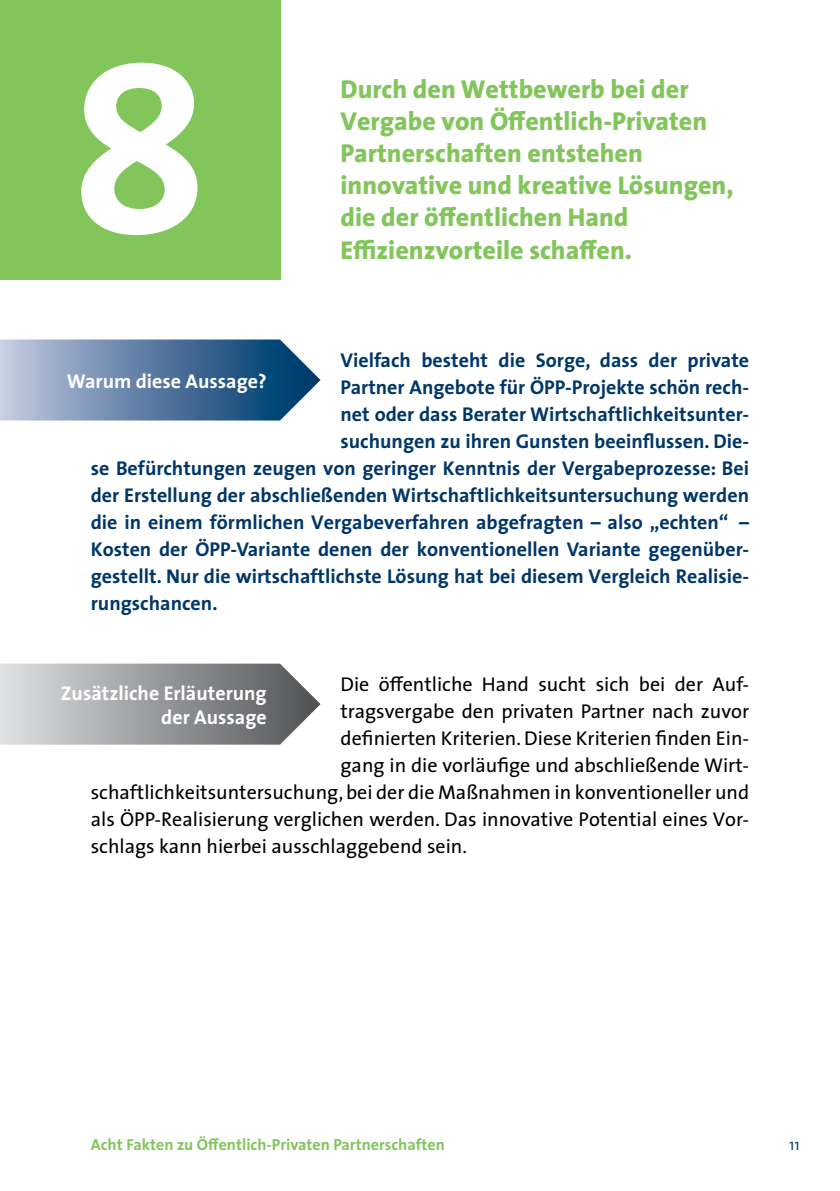
<style>
.page{position:relative;width:840px;height:1191px;background:#fff}
.page>*{position:absolute;margin:0;border:0;box-sizing:border-box;transform-origin:0 0}
.t1{font:246px "The Sans Bold Caps";color:#fff}
.t2{font:800 26px/32px "The Sans";color:#82c55b}
.t3{font:700 20px "The Sans";color:#003768}
.t4{font:20px "The Sans";color:#000}
.t5{font:700 20px/24px "The Sans";color:#fff;text-align:right}
.t6{font:700 16px "The Sans";color:#82c55b}
.t7{font:300 16px "The Sans";color:#003768}
</style>
<div class="page">
<svg style="left:0;top:339px;width:320px;height:81px;background:#6787aa"></svg>
<div style="left:0;top:0;width:280px;height:280px;background:#82c55b"></div>
<svg style="left:0;top:663px;width:320px;height:81px;background:#a2a3a5"></svg>
<h1 class="t1" style="left:71px;top:-57px;width:139px">8</h1>
<h2 class="t2" style="left:340px;top:73px;width:394px">Durch den Wettbewerb bei der<br>Vergabe von Öffentlich-Privaten<br>Partnerschaften entstehen innovative und kreative Lösungen, die der öffentlichen Hand<br>Effizienzvorteile schaffen.</h2>
<p class="t3" style="left:340px;top:343px;width:410px">Vielfach besteht die Sorge, dass der private</p>
<p class="t3" style="left:340px;top:370px;width:410px">Partner Angebote für ÖPP-Projekte schön rech-</p>
<p class="t3" style="left:340px;top:397px;width:410px">net oder dass Berater Wirtschaftlichkeitsunter-</p>
<p class="t3" style="left:340px;top:424px;width:410px">suchungen zu ihren Gunsten beeinflussen. Die-</p>
<p class="t3" style="left:91px;top:451px;width:659px">se Befürchtungen zeugen von geringer Kenntnis der Vergabeprozesse: Bei</p>
<p class="t3" style="left:91px;top:478px;width:659px">der Erstellung der abschließenden Wirtschaftlichkeitsuntersuchung werden</p>
<p class="t3" style="left:91px;top:505px;width:659px">die in einem förmlichen Vergabeverfahren abgefragten – also „echten“ –</p>
<p class="t3" style="left:91px;top:532px;width:659px">Kosten der ÖPP-Variante denen der konventionellen Variante gegenüber-</p>
<p class="t3" style="left:91px;top:559px;width:659px">gestellt. Nur die wirtschaftlichste Lösung hat bei diesem Vergleich Realisie-</p>
<p class="t3" style="left:91px;top:586px;width:128px">rungschancen.</p>
<p class="t5" style="left:67px;top:368px;width:201px">Warum diese Aussage?</p>
<p class="t4" style="left:340px;top:667px;width:410px">Die öffentliche Hand sucht sich bei der Auf-</p>
<p class="t4" style="left:340px;top:694px;width:410px">tragsvergabe den privaten Partner nach zuvor</p>
<p class="t4" style="left:340px;top:721px;width:410px">definierten Kriterien. Diese Kriterien finden Ein-</p>
<p class="t4" style="left:340px;top:748px;width:410px">gang in die vorläufige und abschließende Wirt-</p>
<p class="t4" style="left:91px;top:775px;width:659px">schaftlichkeitsuntersuchung, bei der die Maßnahmen in konventioneller und</p>
<p class="t4" style="left:91px;top:802px;width:659px">als ÖPP-Realisierung verglichen werden. Das innovative Potential eines Vor-</p>
<p class="t4" style="left:91px;top:829px;width:377px">schlags kann hierbei ausschlaggebend sein.</p>
<p class="t5" style="left:61px;top:680px;width:207px">Zusätzliche Erläuterung der Aussage</p>
<p class="t6" style="left:91px;top:1131px;width:355px">Acht Fakten zu Öffentlich-Privaten Partnerschaften</p>
<p class="t7" style="left:788px;top:1131px;width:12px">11</p>
</div>
